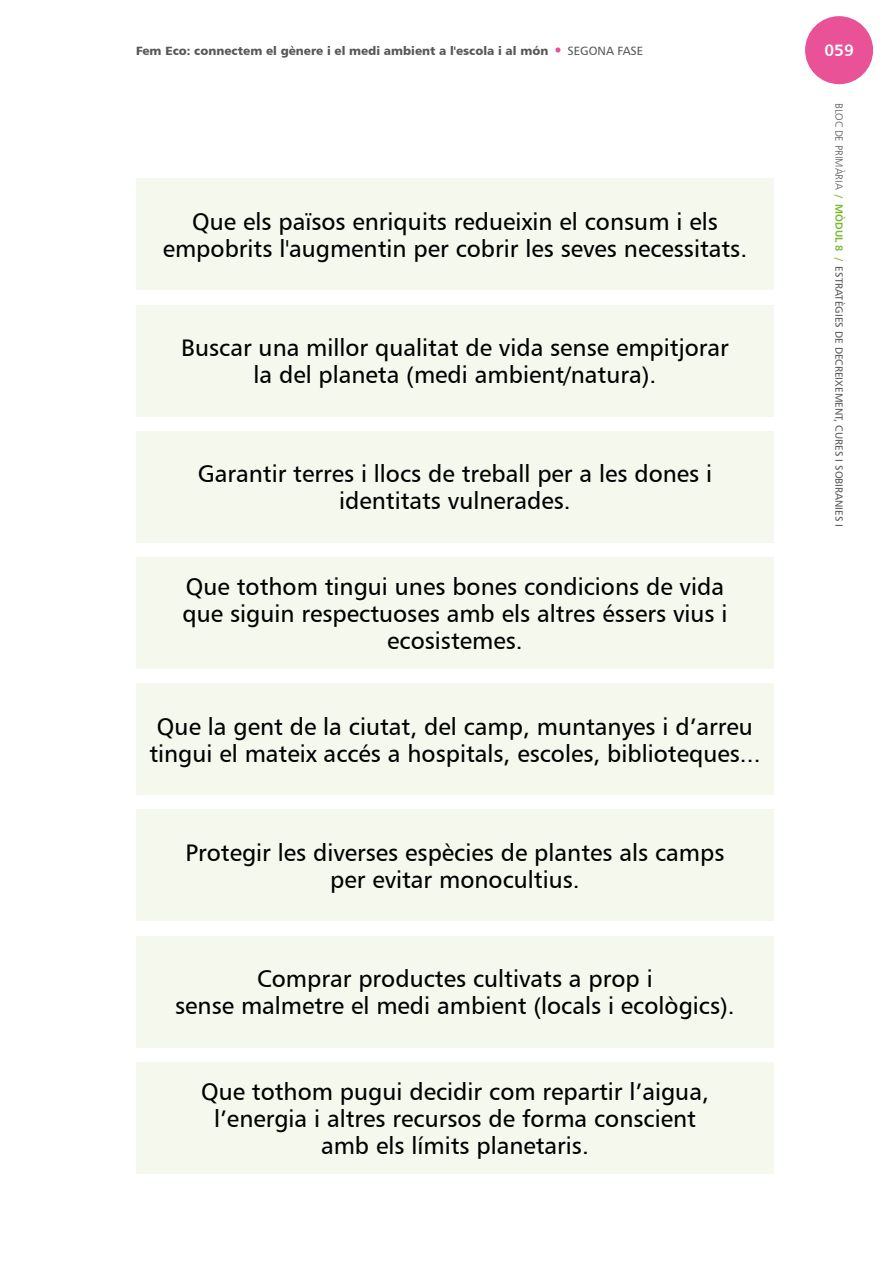
<style>
.page{position:relative;width:893px;height:1263px;background:#fff}
.page>*{position:absolute;margin:0;border:0;box-sizing:border-box;transform-origin:0 0}
.t1{font:24px/27px "Humanist 777 BT Roman B";color:#000;text-align:center}
.t2{font:16.5px "Humanist 777 BT Bold B";color:#fff}
.t3{font:12px "Humanist 777 BT Black B";color:#575756}
.t4{font:12px "Humanist 777 BT Roman B";color:#575756}
.t5{font:10.5px "Humanist 777 BT Roman B";color:#575756}
.s1{font-family:"Humanist 777 BT Light B"}
.s2{font-family:"Humanist 777 BT Bold B";color:#76b82a}
</style>
<div class="page">
<div style="left:805px;top:16px;width:68px;height:68px;background:#ea5297;border-radius:50%"></div>
<svg style="left:555px;top:47px;width:5px;height:6px"></svg>
<div style="left:136px;top:179px;width:638px;height:111px;background:#f4f8ed"></div>
<div style="left:136px;top:305px;width:638px;height:111px;background:#f4f8ed"></div>
<div style="left:136px;top:431px;width:638px;height:112px;background:#f4f8ed"></div>
<div style="left:136px;top:557px;width:638px;height:112px;background:#f4f8ed"></div>
<div style="left:136px;top:683px;width:638px;height:112px;background:#f4f8ed"></div>
<div style="left:136px;top:810px;width:638px;height:111px;background:#f4f8ed"></div>
<div style="left:136px;top:936px;width:638px;height:111px;background:#f4f8ed"></div>
<div style="left:136px;top:1062px;width:638px;height:112px;background:#f4f8ed"></div>
<p class="t3" style="left:136px;top:43px;width:414px">Fem Eco: connectem el gènere i el medi ambient a l'escola i al món</p>
<p class="t4" style="left:568px;top:43px;width:77px">SEGONA FASE</p>
<p class="t1" style="left:163px;top:208px;width:586px">Que els països enriquits redueixin el consum i els empobrits l'augmentin per cobrir les seves necessitats.</p>
<p class="t1" style="left:181px;top:334px;width:549px">Buscar una millor qualitat de vida sense empitjorar la del planeta (medi ambient/natura).</p>
<p class="t1" style="left:198px;top:460px;width:516px">Garantir terres i llocs de treball per a les dones i identitats vulnerades.</p>
<p class="t1" style="left:182px;top:573px;width:546px">Que tothom tingui unes bones condicions de vida que siguin respectuoses amb els altres éssers vius i ecosistemes.</p>
<p class="t1" style="left:149px;top:712px;width:613px">Que la gent de la ciutat, del camp, muntanyes i d’arreu tingui el mateix accés a hospitals, escoles, biblioteques...</p>
<p class="t1" style="left:185px;top:839px;width:541px">Protegir les diverses espècies de plantes als camps per evitar monocultius.</p>
<p class="t1" style="left:175px;top:965px;width:561px">Comprar productes cultivats a prop i<br>sense malmetre el medi ambient (locals i ecològics).</p>
<p class="t1" style="left:201px;top:1078px;width:509px">Que tothom pugui decidir com repartir l’aigua, l’energia i altres recursos de forma conscient amb els límits planetaris.</p>
<p class="t2" style="left:824px;top:40px;width:31px">059</p>
<p class="t5" style="left:846px;top:103px;width:426px;rotate:90deg"><span class="s1">BLOC DE PRIMÀRIA</span> <span class="s2">/ MÒDUL 8 /</span> ESTRATÈGIES DE DECREIXEMENT, CURES I SOBIRANIES I</p>
</div>
